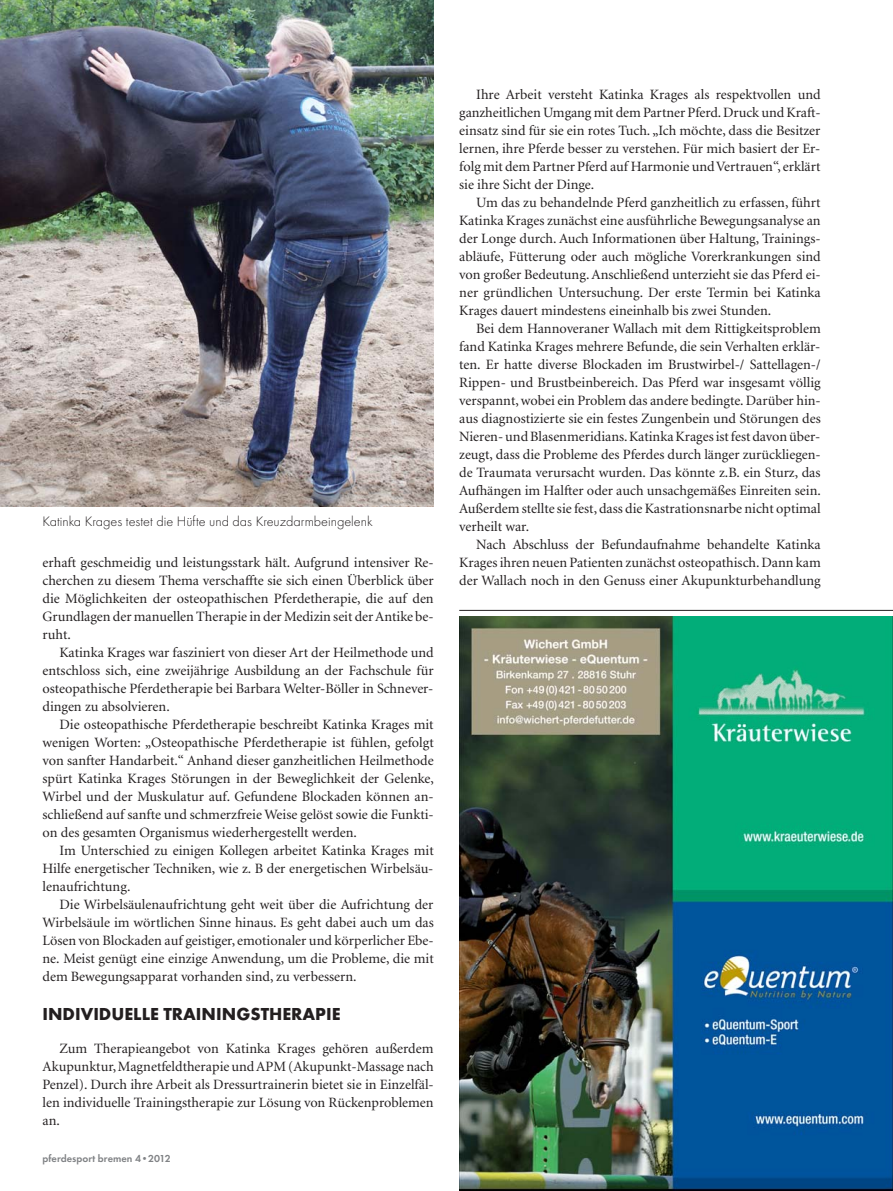
<style>
.page{position:relative;width:893px;height:1191px;background:#fff}
.page>*{position:absolute;margin:0;border:0;box-sizing:border-box;transform-origin:0 0}
.t1{font:800 18px "Function LH";color:#231f20}
.t2{font:14.25px/18px "Minion";color:#231f20;text-align:justify}
.t3{font:300 14.25px "Function LH";color:#231f20}
.t4{font:700 10.5px "Function";color:#808285}
</style>
<div class="page">
<img style="left:0;top:0;width:434px;height:506px">
<hr style="left:459px;top:610px;width:434px;height:1px;background:#231f20">
<img style="left:459px;top:617px;width:434px;height:573px">
<p class="t3" style="left:43px;top:515px;width:332px">Katinka Krages testet die Hüfte und das Kreuzdarmbeingelenk</p>
<p class="t2" style="left:43px;top:554px;width:393px">erhaft geschmeidig und leistungsstark hält. Aufgrund intensiver Re&shy;cherchen zu diesem Thema verschaffte sie sich einen Überblick über die Möglichkeiten der osteopathischen Pferdetherapie, die auf den Grundlagen der manuellen Therapie in der Medizin seit der Antike be&shy;ruht.</p>
<p class="t2" style="left:43px;top:644px;width:393px;text-indent:17px">Katinka Krages war fasziniert von dieser Art der Heilmethode und entschloss sich, eine zweijährige Ausbildung an der Fachschule für osteopathische Pferdetherapie bei Barbara Welter-Böller in Schnever&shy;dingen zu absolvieren.</p>
<p class="t2" style="left:43px;top:716px;width:393px;text-indent:17px">Die osteopathische Pferdetherapie beschreibt Katinka Krages mit wenigen Worten: „Osteopathische Pferdetherapie ist fühlen, gefolgt von sanfter Handarbeit.“ Anhand dieser ganzheitlichen Heilmethode spürt Katinka Krages Störungen in der Beweglichkeit der Gelenke, Wirbel und der Muskulatur auf. Gefundene Blockaden können an&shy;schließend auf sanfte und schmerzfreie Weise gelöst sowie die Funkti&shy;on des gesamten Organismus wiederhergestellt werden.</p>
<p class="t2" style="left:43px;top:842px;width:393px;text-indent:17px">Im Unterschied zu einigen Kollegen arbeitet Katinka Krages mit Hilfe energetischer Techniken, wie z. B der energetischen Wirbelsäu&shy;lenaufrichtung.</p>
<p class="t2" style="left:43px;top:896px;width:393px;text-indent:17px">Die Wirbelsäulenaufrichtung geht weit über die Aufrichtung der Wirbelsäule im wörtlichen Sinne hinaus. Es geht dabei auch um das Lösen von Blockaden auf geistiger, emotionaler und körperlicher Ebe&shy;ne. Meist genügt eine einzige Anwendung, um die Probleme, die mit dem Bewegungsapparat vorhanden sind, zu verbessern.</p>
<p class="t1" style="left:43px;top:1006px;width:299px">INDIVIDUELLE TRAININGSTHERAPIE</p>
<p class="t2" style="left:43px;top:1040px;width:393px;text-indent:17px">Zum Therapieangebot von Katinka Krages gehören außerdem Akupunktur, Magnetfeldtherapie und APM (Akupunkt-Massage nach Penzel). Durch ihre Arbeit als Dressurtrainerin bietet sie in Einzelfäl&shy;len individuelle Trainingstherapie zur Lösung von Rückenproblemen an.</p>
<p class="t4" style="left:43px;top:1154px;width:130px">pferdesport bremen 4•2012</p>
<p class="t2" style="left:459px;top:86px;width:363px;text-indent:17px">Ihre Arbeit versteht Katinka Krages als respektvollen und ganzheitlichen Umgang mit dem Partner Pferd. Druck und Kraft&shy;einsatz sind für sie ein rotes Tuch. „Ich möchte, dass die Besitzer lernen, ihre Pferde besser zu verstehen. Für mich basiert der Er&shy;folg mit dem Partner Pferd auf Harmonie und Vertrauen“, erklärt sie ihre Sicht der Dinge.</p>
<p class="t2" style="left:459px;top:194px;width:363px;text-indent:17px">Um das zu behandelnde Pferd ganzheitlich zu erfassen, führt Katinka Krages zunächst eine ausführliche Bewegungsanalyse an der Longe durch. Auch Informationen über Haltung, Trainings&shy;abläufe, Fütterung oder auch mögliche Vorerkrankungen sind von großer Bedeutung. Anschließend unterzieht sie das Pferd ei&shy;ner gründlichen Untersuchung. Der erste Termin bei Katinka Krages dauert mindestens eineinhalb bis zwei Stunden.</p>
<p class="t2" style="left:459px;top:320px;width:363px;text-indent:17px">Bei dem Hannoveraner Wallach mit dem Rittigkeitsproblem fand Katinka Krages mehrere Befunde, die sein Verhalten erklär&shy;ten. Er hatte diverse Blockaden im Brustwirbel-/ Sattellagen-/ Rippen- und Brustbeinbereich. Das Pferd war insgesamt völlig verspannt, wobei ein Problem das andere bedingte. Darüber hin&shy;aus diagnostizierte sie ein festes Zungenbein und Störungen des Nieren- und Blasenmeridians. Katinka Krages ist fest davon über&shy;zeugt, dass die Probleme des Pferdes durch länger zurückliegen&shy;de Traumata verursacht wurden. Das könnte z.B. ein Sturz, das Aufhängen im Halfter oder auch unsachgemäßes Einreiten sein.<br>Außerdem stellte sie fest, dass die Kastrationsnarbe nicht optimal verheilt war.</p>
<p class="t2" style="left:459px;top:536px;width:363px;text-indent:17px">Nach Abschluss der Befundaufnahme behandelte Katinka Krages ihren neuen Patienten zunächst osteopathisch. Dann kam der Wallach noch in den Genuss einer Akupunkturbehandlung</p>
</div>
